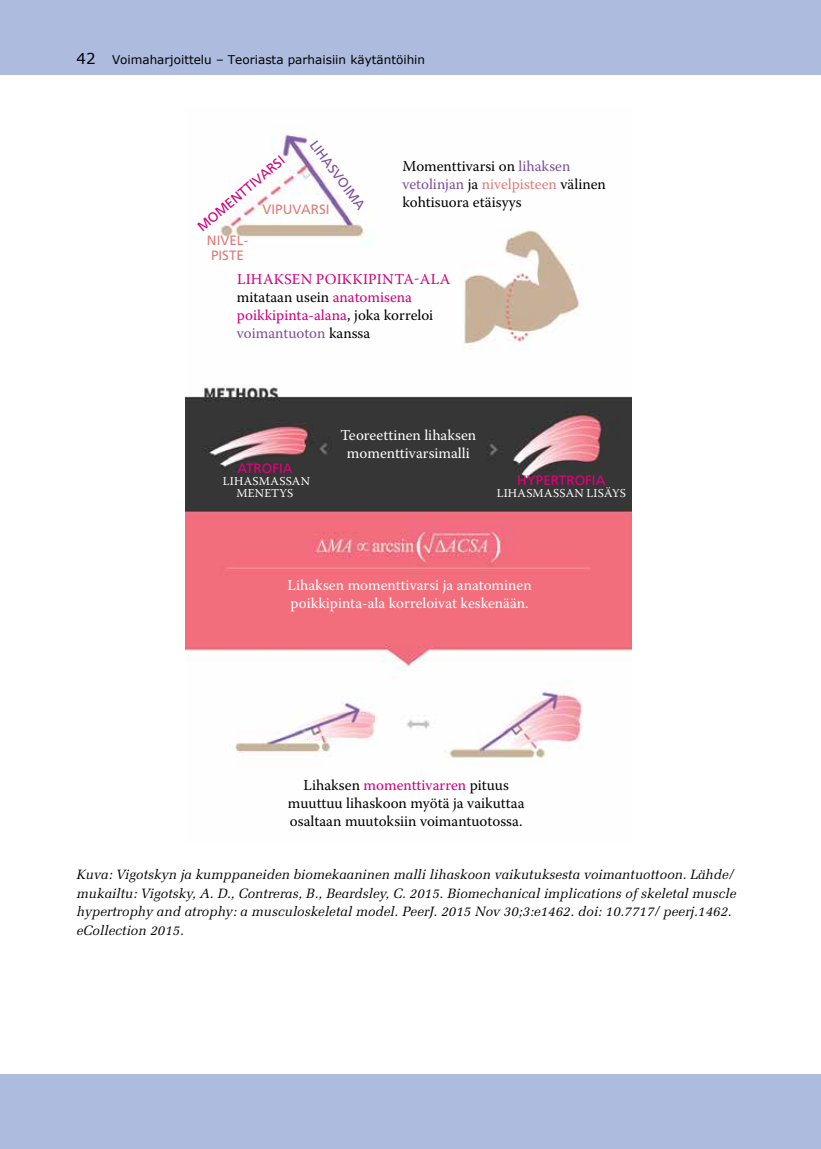
<style>
.page{position:relative;width:821px;height:1149px;background:#fff}
.page>*{position:absolute;margin:0;border:0;box-sizing:border-box;transform-origin:0 0}
.t1{font:15px/18px "Warnock Pro";color:#000;text-align:center}
.t2{font:15px/18px "Warnock Pro";color:#fff}
.t3{font:15px/18px "Warnock Pro";color:#cd007d}
.t4{font:italic 13.5px/18.8px "Melior";color:#000}
.t5{font:13.5px/15px "Frutiger";color:#da7d7b;text-align:center}
.t6{font:13.5px "Frutiger";color:#e6007c}
.t7{font:13.5px "Frutiger";color:#cd007d}
.t8{font:13.5px "Frutiger";color:#7b4f99}
.t9{font:12px "Verdana";color:#000}
.t10{font:12px/12px "Warnock Pro";letter-spacing:.015em;color:#fff;text-align:center}
.s1{font-size:15px}
.s2{color:#7b4f99}
.s3{color:#da7d7b}
.s4{color:#000}
.s5{color:#cd007d}
</style>
<div class="page">
<div style="left:0;top:0;width:821px;height:74px;background:#adbbde"></div>
<div style="left:0;top:1074px;width:821px;height:74px;background:#adbbde"></div>
<img style="left:185px;top:125px;width:446px;height:641px">
<p class="t9" style="left:77px;top:51px;width:350px"><span class="s1">42</span> Voimaharjoittelu – Teoriasta parhaisiin käytäntöihin</p>
<p class="t8" style="left:319px;top:137px;width:84px;rotate:53deg">LIHASVOIMA</p>
<p class="t7" style="left:194px;top:222px;width:111px;rotate:-40deg">MOMENTTIVARSI</p>
<p class="t5" style="left:262px;top:201px;width:69px">VIPUVARSI</p>
<p class="t5" style="left:207px;top:232px;width:43px">NIVEL-<br>PISTE</p>
<p class="t1" style="left:402px;top:157px;width:205px;text-align:left">Momenttivarsi on <span class="s2">lihaksen vetolinjan</span> ja <span class="s3">nivelpisteen</span> välinen kohtisuora etäisyys</p>
<p class="t3" style="left:237px;top:270px;width:215px">LIHAKSEN POIKKIPINTA-ALA <span class="s4">mitataan usein</span> anatomisena poikkipinta-alana<span class="s4">, joka korreloi </span><span class="s2">voimantuoton</span> <span class="s4">kanssa</span></p>
<p class="t2" style="left:340px;top:425px;width:137px;text-align:center">Teoreettinen lihaksen momenttivarsimalli</p>
<p class="t6" style="left:237px;top:460px;width:57px">ATROFIA</p>
<p class="t10" style="left:223px;top:474px;width:88px">LIHASMASSAN<br>MENETYS</p>
<p class="t6" style="left:517px;top:472px;width:90px">HYPERTROFIA</p>
<p class="t10" style="left:496px;top:486px;width:131px">LIHASMASSAN LISÄYS</p>
<p class="t2" style="left:287px;top:576px;width:245px">Lihaksen momenttivarsi ja anatominen poikkipinta-ala korreloivat keskenään.</p>
<p class="t1" style="left:288px;top:775px;width:238px">Lihaksen <span class="s5">momenttivarren</span> pituus muuttuu lihaskoon myötä ja vaikuttaa osaltaan muutoksiin voimantuotossa.</p>
<p class="t4" style="left:77px;top:864px;width:661px">Kuva: Vigotskyn ja kumppaneiden biomekaaninen malli lihaskoon vaikutuksesta voimantuottoon. Lähde/ mukailtu: Vigotsky, A. D., Contreras, B., Beardsley, C. 2015. Biomechanical implications of skeletal muscle hypertrophy and atrophy: a musculoskeletal model. PeerJ. 2015 Nov 30;3:e1462. doi: 10.7717/ peerj.1462. eCollection 2015.</p>
</div>
